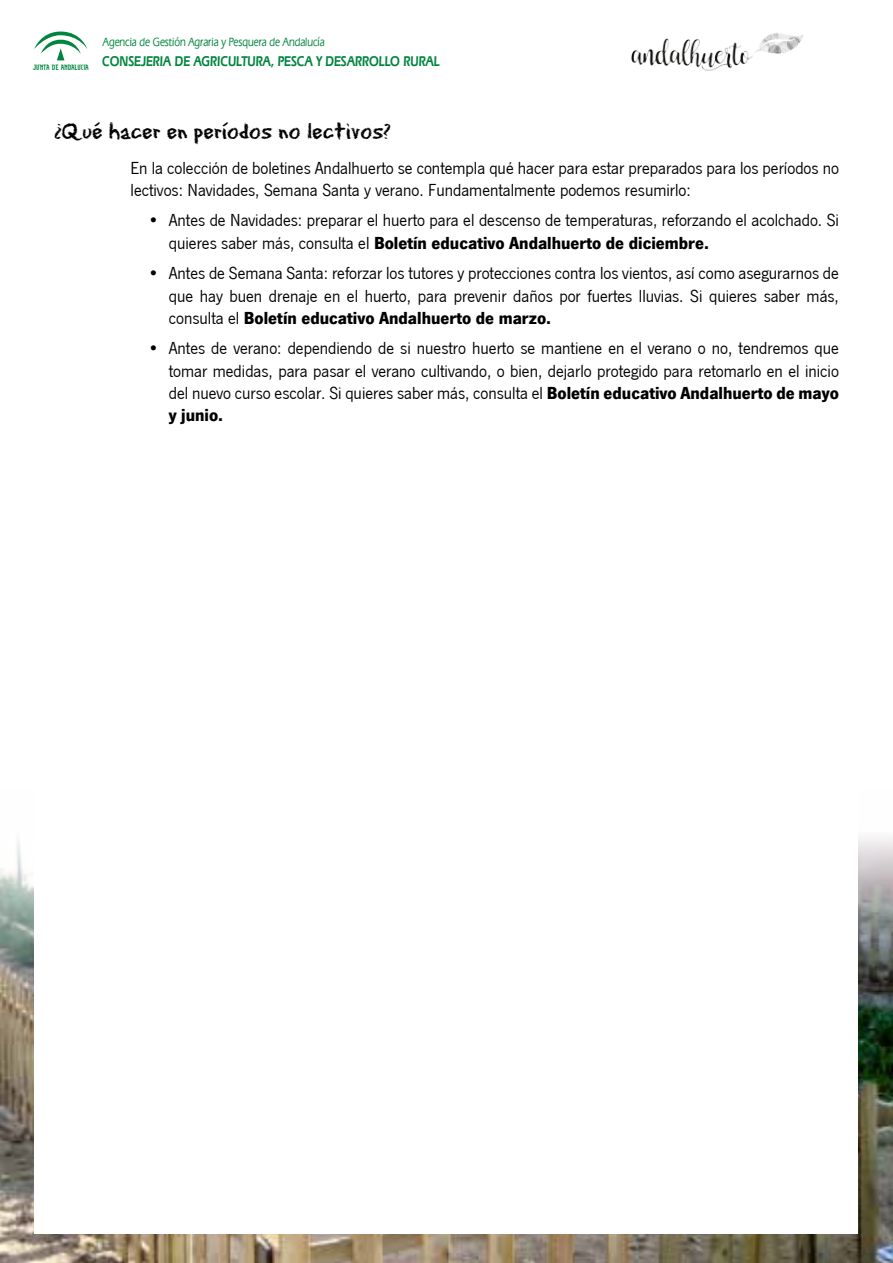
<style>
.page{position:relative;width:893px;height:1263px;background:#fff}
.page>*{position:absolute;margin:0;border:0;box-sizing:border-box;transform-origin:0 0}
.t1{font:24px "Eraser Dust";color:#000}
.t2{font:18px/22.2px "News Got T";color:#000}
.t3{font:600 14.85px "Eras IT Cby BT";color:#00853e;scale:.8 1}
.t4{font:500 12.45px "Eras IT Cby BT";color:#00853e;scale:.8 1}
.t5{font:4.2px "Alfabeto Andaluz Bsico";color:#00853e;scale:.95 1}
.s1{font-weight:700}
</style>
<div class="page">
<img style="left:0;top:837px;width:892px;height:426px">
<div style="left:35px;top:36px;width:823px;height:1198px;background:#fff"></div>
<svg style="left:34px;top:32px;width:53px;height:28px"></svg>
<img style="left:631px;top:33px;width:172px;height:38px">
<p class="t5" style="left:33px;top:67px;width:61px">JUNTA DE ANDALUCIA</p>
<p class="t4" style="left:103px;top:35px;width:279px">Agencia de Gestión Agraria y Pesquera de Andalucía</p>
<p class="t3" style="left:102px;top:52px;width:423px">CONSEJERIA DE AGRICULTURA, PESCA Y DESARROLLO RURAL</p>
<h1 class="t1" style="left:54px;top:114px;width:339px">¿Qué hacer en períodos no lectivos?</h1>
<p class="t2" style="left:131px;top:157px;width:710px">En la colección de boletines Andalhuerto se contempla qué hacer para estar preparados para los períodos no lectivos: Navidades, Semana Santa y verano. Fundamentalmente podemos resumirlo:</p>
<p class="t2" style="left:169px;top:210px;width:672px;text-indent:-21px">• Antes de Navidades: preparar el huerto para el descenso de temperaturas, reforzando el acolchado. Si quieres saber más, consulta el <span class="s1">Boletín educativo Andalhuerto de diciembre.</span></p>
<p class="t2" style="left:169px;top:263px;width:672px;text-align:justify;text-indent:-21px">• Antes de Semana Santa: reforzar los tutores y protecciones contra los vientos, así como asegurarnos de que hay buen drenaje en el huerto, para prevenir daños por fuertes lluvias. Si quieres saber más, consulta el <span class="s1">Boletín educativo Andalhuerto de marzo.</span></p>
<p class="t2" style="left:169px;top:338px;width:672px;text-align:justify;text-indent:-21px">• Antes de verano: dependiendo de si nuestro huerto se mantiene en el verano o no, tendremos que tomar medidas, para pasar el verano cultivando, o bien, dejarlo protegido para retomarlo en el inicio del nuevo curso escolar. Si quieres saber más, consulta el <span class="s1">Boletín educativo Andalhuerto de mayo y junio.</span></p>
</div>
